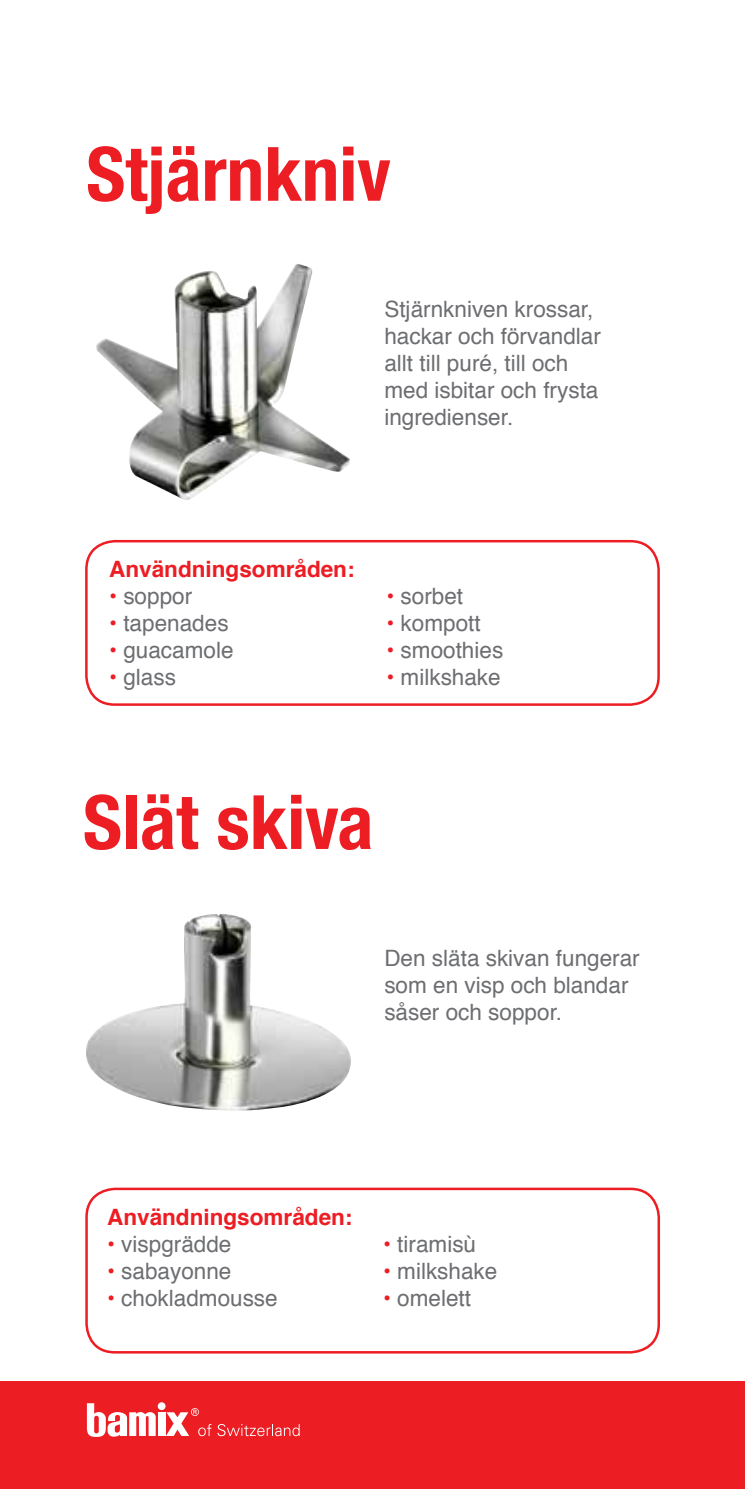
<style>
.page{position:relative;width:745px;height:1489px;background:#fff}
.page>*{position:absolute;margin:0;border:0;box-sizing:border-box;transform-origin:0 0}
.t1{font:700 condensed 75px "Helvetica Neue";color:#ed1d24}
.t2{font:22.5px/27px "Helvetica";color:#6d6e71}
.t3{font:700 22.5px "Helvetica";color:#ed1d24}
.s1{color:#ed1d24}
.s2{color:#fff}
</style>
<div class="page">
<div style="left:0;top:1381px;width:744px;height:107px;background:#ed1d24"></div>
<div style="left:158px;top:1402px;width:7px;height:7px;background:#fff;border-radius:50%"></div>
<div style="left:158px;top:1412px;width:7px;height:23px;background:#fff"></div>
<svg style="left:87px;top:1403px;width:69px;height:33px"></svg>
<svg style="left:166px;top:1408px;width:45px;height:27px"></svg>
<svg style="left:217px;top:1424px;width:82px;height:11px"></svg>
<div style="left:85px;top:540px;width:574px;height:165px;border:2px solid #ed1d24;border-radius:28px"></div>
<img style="left:96px;top:264px;width:254px;height:236px">
<div style="left:85px;top:1187px;width:574px;height:166px;border:2px solid #ed1d24;border-radius:28px"></div>
<img style="left:86px;top:914px;width:265px;height:196px">
<h1 class="t1" style="left:86px;top:129px;width:305px">Stjärnkniv</h1>
<p class="t2" style="left:384px;top:296px;width:218px">Stjärnkniven krossar, hackar och förvandlar allt till puré, till och med isbitar och frysta ingredienser.</p>
<p class="t3" style="left:109px;top:551px;width:247px">Användningsområden:</p>
<p class="t2" style="left:109px;top:583px;width:84px"><span class="s1">•</span> soppor</p>
<p class="t2" style="left:109px;top:610px;width:121px"><span class="s1">•</span> tapenades</p>
<p class="t2" style="left:109px;top:637px;width:126px"><span class="s1">•</span> guacamole</p>
<p class="t2" style="left:109px;top:664px;width:68px"><span class="s1">•</span> glass</p>
<p class="t2" style="left:386px;top:583px;width:78px"><span class="s1">•</span> sorbet</p>
<p class="t2" style="left:386px;top:610px;width:96px"><span class="s1">•</span> kompott</p>
<p class="t2" style="left:386px;top:637px;width:118px"><span class="s1">•</span> smoothies</p>
<p class="t2" style="left:386px;top:664px;width:116px"><span class="s1">•</span> milkshake</p>
<h1 class="t1" style="left:83px;top:776px;width:292px">Slät skiva</h1>
<p class="t2" style="left:384px;top:945px;width:257px">Den släta skivan fungerar som en visp och blandar såser och soppor.</p>
<p class="t3" style="left:107px;top:1198px;width:247px">Användningsområden:</p>
<p class="t2" style="left:107px;top:1230px;width:138px"><span class="s1">•</span> vispgrädde<span class="s2">e</span></p>
<p class="t2" style="left:107px;top:1257px;width:126px"><span class="s1">•</span> sabayonne</p>
<p class="t2" style="left:107px;top:1284px;width:172px"><span class="s1">•</span> chokladmousse</p>
<p class="t2" style="left:383px;top:1230px;width:94px"><span class="s1">•</span> tiramisù</p>
<p class="t2" style="left:383px;top:1257px;width:116px"><span class="s1">•</span> milkshake</p>
<p class="t2" style="left:383px;top:1284px;width:89px"><span class="s1">•</span> omelett</p>
</div>
